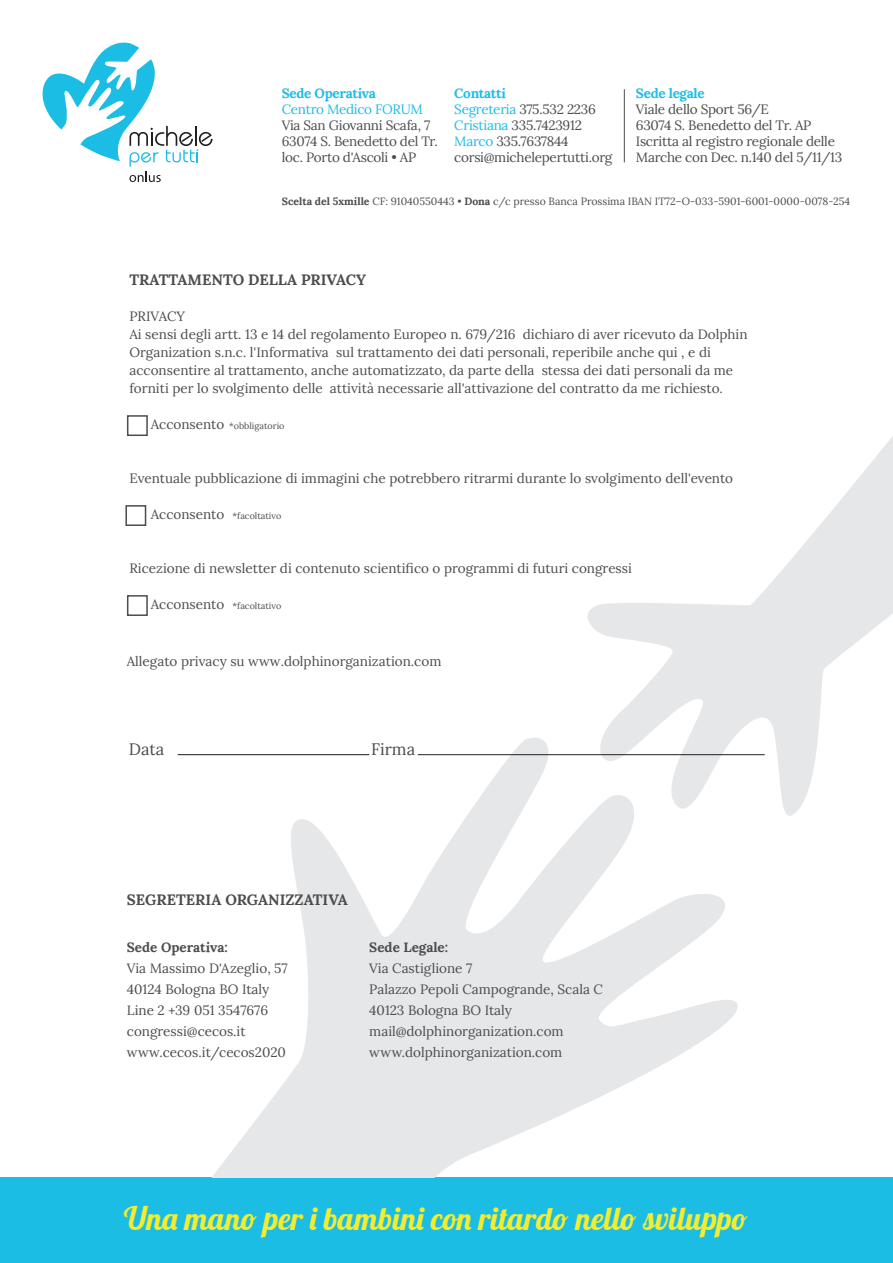
<style>
.page{position:relative;width:893px;height:1263px;background:#fff}
.page>*{position:absolute;margin:0;border:0;box-sizing:border-box;transform-origin:0 0}
.t1{font:31.5px "Lobster";letter-spacing:.005em;color:#f4ed2f}
.t2{font:16.5px "Lora";color:#4b4c4d}
.t3{font:700 15px "Lora";color:#4b4c4d}
.t4{font:13.5px/21px "Lora";color:#4b4c4d}
.t5{font:13.5px/16.2px "Lora";letter-spacing:-.02em;color:#4b4c4d}
.t6{font:700 13.5px "Lora";color:#4b4c4d}
.t7{font:700 13.5px "Lora";letter-spacing:-.02em;color:#1cbde5}
.t8{font:13.5px "Lora";letter-spacing:-.025em;color:#1cbde5}
.t9{font:10.5px "Lora";color:#4b4c4d}
.t10{font:9px "Lora";color:#4b4c4d}
.s1{font-weight:700}
.s2{font-weight:700;color:#1cbde5}
.s3{color:#1cbde5}
.s4{font-size:13.5px}
</style>
<div class="page">
<hr style="left:178px;top:754px;width:191px;height:1px;background:#231f20">
<div style="left:0;top:1178px;width:893px;height:85px;background:#1cbde5"></div>
<svg style="left:588px;top:436px;width:305px;height:380px"></svg>
<svg style="left:195px;top:734px;width:549px;height:444px"></svg>
<svg style="left:42px;top:42px;width:171px;height:140px"></svg>
<hr style="left:624px;top:89px;width:1px;height:73px;background:#4b4c4d">
<div style="left:127px;top:415px;width:21px;height:21px;border:2px solid #4b4c4d"></div>
<div style="left:125px;top:505px;width:21px;height:21px;border:2px solid #4b4c4d"></div>
<div style="left:127px;top:595px;width:21px;height:21px;border:2px solid #4b4c4d"></div>
<hr style="left:418px;top:754px;width:347px;height:1px;background:#231f20">
<p class="t7" style="left:282px;top:81px;width:96px">Sede Operativa</p>
<p class="t8" style="left:282px;top:99px;width:143px">Centro Medico FORUM</p>
<p class="t5" style="left:282px;top:116px;width:158px">Via San Giovanni Scafa, 7<br>63074 S. Benedetto del Tr. loc. Porto d'Ascoli • AP</p>
<p class="t9" style="left:282px;top:193px;width:570px"><span class="s1">Scelta del 5xmille</span> CF: 91040550443 • <span class="s1">Dona</span> c/c presso Banca Prossima IBAN IT72–O-033-5901-6001-0000-0078-254</p>
<p class="t5" style="left:454px;top:84px;width:160px"><span class="s2">Contatti<br></span><span class="s3">Segreteria</span> 375.532 2236<br><span class="s3">Cristiana</span> 335.7423912<br><span class="s3">Marco</span> 335.7637844 corsi@michelepertutti.org</p>
<p class="t7" style="left:636px;top:81px;width:70px">Sede legale</p>
<p class="t5" style="left:636px;top:100px;width:208px">Viale dello Sport 56/E<br>63074 S. Benedetto del Tr. AP<br>Iscritta al registro regionale delle<br>Marche con Dec. n.140 del 5/11/13</p>
<p class="t3" style="left:129px;top:267px;width:238px">TRATTAMENTO DELLA PRIVACY</p>
<p class="t4" style="left:129px;top:306px;width:620px;line-height:18px">PRIVACY<br>Ai sensi degli artt. 13 e 14 del regolamento Europeo n. 679/216 dichiaro di aver ricevuto da Dolphin Organization s.n.c. l'Informativa sul trattamento dei dati personali, reperibile anche qui , e di acconsentire al trattamento, anche automatizzato, da parte della stessa dei dati personali da me forniti per lo svolgimento delle attività necessarie all'attivazione del contratto da me richiesto.</p>
<p class="t10" style="left:151px;top:419px;width:135px"><span class="s4">Acconsento</span> *obbligatorio</p>
<p class="t4" style="left:129px;top:467px;width:605px">Eventuale pubblicazione di immagini che potrebbero ritrarmi durante lo svolgimento dell'evento</p>
<p class="t10" style="left:151px;top:509px;width:132px"><span class="s4">Acconsento</span> *facoltativo</p>
<p class="t4" style="left:129px;top:557px;width:504px">Ricezione di newsletter di contenuto scientifico o programmi di futuri congressi</p>
<p class="t10" style="left:151px;top:599px;width:132px"><span class="s4">Acconsento</span> *facoltativo</p>
<p class="t4" style="left:127px;top:650px;width:316px">Allegato privacy su www.dolphinorganization.com</p>
<p class="t2" style="left:129px;top:736px;width:37px">Data</p>
<p class="t2" style="left:371px;top:736px;width:46px">Firma</p>
<p class="t3" style="left:127px;top:887px;width:223px">SEGRETERIA ORGANIZZATIVA</p>
<p class="t6" style="left:127px;top:935px;width:102px">Sede Operativa:</p>
<p class="t4" style="left:127px;top:956px;width:162px">Via Massimo D'Azeglio, 57<br>40124 Bologna BO Italy<br>Line 2 +39 051 3547676 congressi@cecos.it www.cecos.it/cecos2020</p>
<p class="t6" style="left:369px;top:936px;width:80px">Sede Legale:</p>
<p class="t4" style="left:369px;top:957px;width:235px">Via Castiglione 7<br>Palazzo Pepoli Campogrande, Scala C<br>40123 Bologna BO Italy mail@dolphinorganization.com www.dolphinorganization.com</p>
<h1 class="t1" style="left:124px;top:1199px;width:623px">Una mano per i bambini con ritardo nello sviluppo</h1>
</div>
